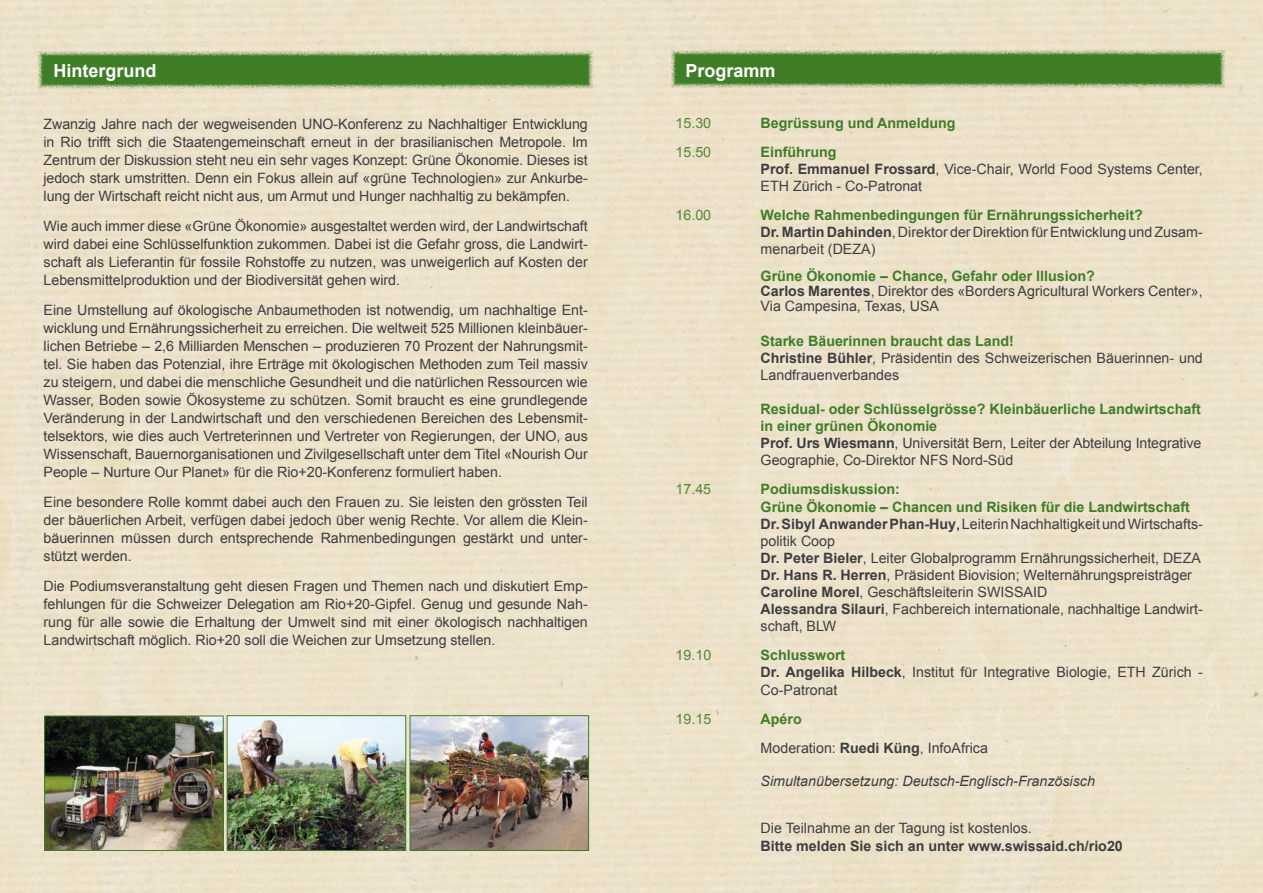
<style>
.page{position:relative;width:1263px;height:893px;background:#ece2ca}
.page>*{position:absolute;margin:0;border:0;box-sizing:border-box;transform-origin:0 0}
.t1{font:700 18px "Arial";color:#fff}
.t2{font:14.25px/18px "Arial";color:#3e3d40}
.t3{font:700 14.25px/17.1px "Arial";color:#3f7d27}
.t4{font:italic 14.25px "Arial";color:#3e3d40}
.t5{font:700 14.25px "Arial";color:#3e3d40}
.t6{font:14.25px "Arial";color:#568738}
.s1{font-weight:700;color:#3f7d27}
.s2{font-weight:700}
.s3{color:#3e3d40}
.s4{font-weight:400;color:#3e3d40}
.s5{color:#000}
</style>
<div class="page">
<svg style="left:663px;top:42px;width:570px;height:54px;background:#88a76b"></svg>
<svg style="left:30px;top:43px;width:571px;height:54px;background:#88a76c"></svg>
<img style="left:46px;top:718px;width:175px;height:131px">
<div style="left:44px;top:716px;width:179px;height:135px;border:1px solid #3f7d27"></div>
<img style="left:229px;top:717px;width:175px;height:132px">
<div style="left:227px;top:715px;width:179px;height:136px;border:1px solid #3f7d27"></div>
<img style="left:412px;top:717px;width:175px;height:132px">
<div style="left:410px;top:715px;width:179px;height:136px;border:1px solid #3f7d27"></div>
<p class="t1" style="left:54px;top:59px;width:104px">Hintergrund</p>
<p class="t2" style="left:44px;top:116px;width:546px;text-align:justify">Zwanzig Jahre nach der wegweisenden UNO-Konferenz zu Nachhaltiger Entwicklung in Rio trifft sich die Staatengemeinschaft erneut in der brasilianischen Metropole. Im Zentrum der Diskussion steht neu ein sehr vages Konzept: Grüne Ökonomie. Dieses ist jedoch stark umstritten. Denn ein Fokus allein auf «grüne Technologien» zur Ankurbe&shy;lung der Wirtschaft reicht nicht aus, um Armut und Hunger nachhaltig zu bekämpfen.</p>
<p class="t2" style="left:44px;top:218px;width:546px;text-align:justify">Wie auch immer diese «Grüne Ökonomie» ausgestaltet werden wird, der Landwirtschaft wird dabei eine Schlüsselfunktion zukommen. Dabei ist die Gefahr gross, die Landwirt&shy;schaft als Lieferantin für fossile Rohstoffe zu nutzen, was unweigerlich auf Kosten der Lebensmittelproduktion und der Biodiversität gehen wird.</p>
<p class="t2" style="left:44px;top:302px;width:546px;text-align:justify">Eine Umstellung auf ökologische Anbaumethoden ist notwendig, um nachhaltige Ent&shy;wicklung und Ernährungssicherheit zu erreichen. Die weltweit 525 Millionen kleinbäuer&shy;lichen Betriebe – 2,6 Milliarden Menschen – produzieren 70 Prozent der Nahrungsmit&shy;tel. Sie haben das Potenzial, ihre Erträge mit ökologischen Methoden zum Teil massiv zu steigern, und dabei die menschliche Gesundheit und die natürlichen Ressourcen wie Wasser, Boden sowie Ökosysteme zu schützen. Somit braucht es eine grundlegende Veränderung in der Landwirtschaft und den verschiedenen Bereichen des Lebensmit&shy;telsektors, wie dies auch Vertreterinnen und Vertreter von Regierungen, der UNO, aus Wissenschaft, Bauernorganisationen und Zivilgesellschaft unter dem Titel «Nourish Our People – Nurture Our Planet» für die Rio+20-Konferenz formuliert haben.</p>
<p class="t2" style="left:44px;top:494px;width:546px;text-align:justify">Eine besondere Rolle kommt dabei auch den Frauen zu. Sie leisten den grössten Teil der bäuerlichen Arbeit, verfügen dabei jedoch über wenig Rechte. Vor allem die Klein&shy;bäuerinnen müssen durch entsprechende Rahmenbedingungen gestärkt und unter&shy;stützt werden.</p>
<p class="t2" style="left:44px;top:578px;width:546px;text-align:justify">Die Podiumsveranstaltung geht diesen Fragen und Themen nach und diskutiert Emp&shy;fehlungen für die Schweizer Delegation am Rio+20-Gipfel. Genug und gesunde Nah&shy;rung für alle sowie die Erhaltung der Umwelt sind mit einer ökologisch nachhaltigen Landwirtschaft möglich. Rio+20 soll die Weichen zur Umsetzung stellen.</p>
<p class="t1" style="left:685px;top:58px;width:92px">Programm</p>
<p class="t6" style="left:675px;top:113px;width:37px">15.30</p>
<p class="t3" style="left:760px;top:115px;width:197px">Begrüssung und Anmeldung</p>
<p class="t6" style="left:675px;top:143px;width:37px">15.50</p>
<p class="t2" style="left:760px;top:144px;width:444px;line-height:17.1px"><span class="s1">Einführung<br></span><span class="s2">Prof. Emmanuel Frossard</span>, Vice-Chair, World Food Systems Center,<br>ETH Zürich - Co-Patronat</p>
<p class="t6" style="left:675px;top:206px;width:37px">16.00</p>
<p class="t2" style="left:761px;top:207px;width:444px;line-height:17.1px"><span class="s1">Welche Rahmenbedingungen für Ernährungssicherheit?<br></span><span class="s2">Dr. Martin Dahinden</span>, Direktor der Direktion für Entwicklung und Zusam&shy;menarbeit (DEZA)</p>
<p class="t2" style="left:761px;top:269px;width:444px;line-height:15px"><span class="s1">Grüne Ökonomie – Chance, Gefahr oder Illusion?<br></span><span class="s2">Carlos Marentes</span>, Direktor des «Borders Agricultural Workers Center»,<br>Via Campesina, Texas, USA</p>
<p class="t2" style="left:761px;top:332px;width:444px;line-height:17.1px"><span class="s1">Starke Bäuerinnen braucht das Land!<br></span><span class="s2">Christine Bühler</span>, Präsidentin des Schweizerischen Bäuerinnen- und<br>Landfrauenverbandes</p>
<p class="t3" style="left:761px;top:401px;width:442px">Residual- oder Schlüsselgrösse? Kleinbäuerliche Landwirtschaft in einer grünen Ökonomie<br><span class="s3">Prof. Urs Wiesmann</span><span class="s4">, Universität Bern, Leiter der Abteilung Integrative Geographie, Co-Direktor NFS Nord-Süd</span></p>
<p class="t6" style="left:675px;top:480px;width:37px">17.45</p>
<p class="t2" style="left:761px;top:481px;width:444px;line-height:17.1px"><span class="s1">Podiumsdiskussion:<br>Grüne Ökonomie – Chancen und Risiken für die Landwirtschaft </span><span class="s2">Dr. Sibyl Anwander Phan-Huy</span><span class="s5">,</span> Leiterin Nachhaltigkeit und Wirtschafts&shy;politik Coop<br><span class="s2">Dr. Peter Bieler</span>, Leiter Globalprogramm Ernährungssicherheit, DEZA <span class="s2">Dr. Hans R. Herren</span>, Präsident Biovision; Welternährungspreisträger <span class="s2">Caroline Morel</span>, Geschäftsleiterin SWISSAID<br><span class="s2">Alessandra Silauri</span>, Fachbereich internationale, nachhaltige Landwirt&shy;schaft, BLW</p>
<p class="t6" style="left:676px;top:646px;width:37px">19.10</p>
<p class="t2" style="left:761px;top:647px;width:444px;line-height:17.1px"><span class="s1">Schlusswort<br></span><span class="s2">Dr. Angelika Hilbeck</span>, Institut für Integrative Biologie, ETH Zürich -<br>Co-Patronat</p>
<p class="t6" style="left:676px;top:709px;width:37px">19.15</p>
<p class="t2" style="left:761px;top:704px;width:229px;line-height:29.1px"><span class="s1">Apéro<br></span>Moderation: <span class="s2">Ruedi Küng</span>, InfoAfrica</p>
<p class="t4" style="left:761px;top:772px;width:336px">Simultanübersetzung: Deutsch-Englisch-Französisch</p>
<p class="t2" style="left:761px;top:820px;width:273px">Die Teilnahme an der Tagung ist kostenlos.</p>
<p class="t5" style="left:761px;top:836px;width:364px">Bitte melden Sie sich an unter www.swissaid.ch/rio20</p>
</div>
